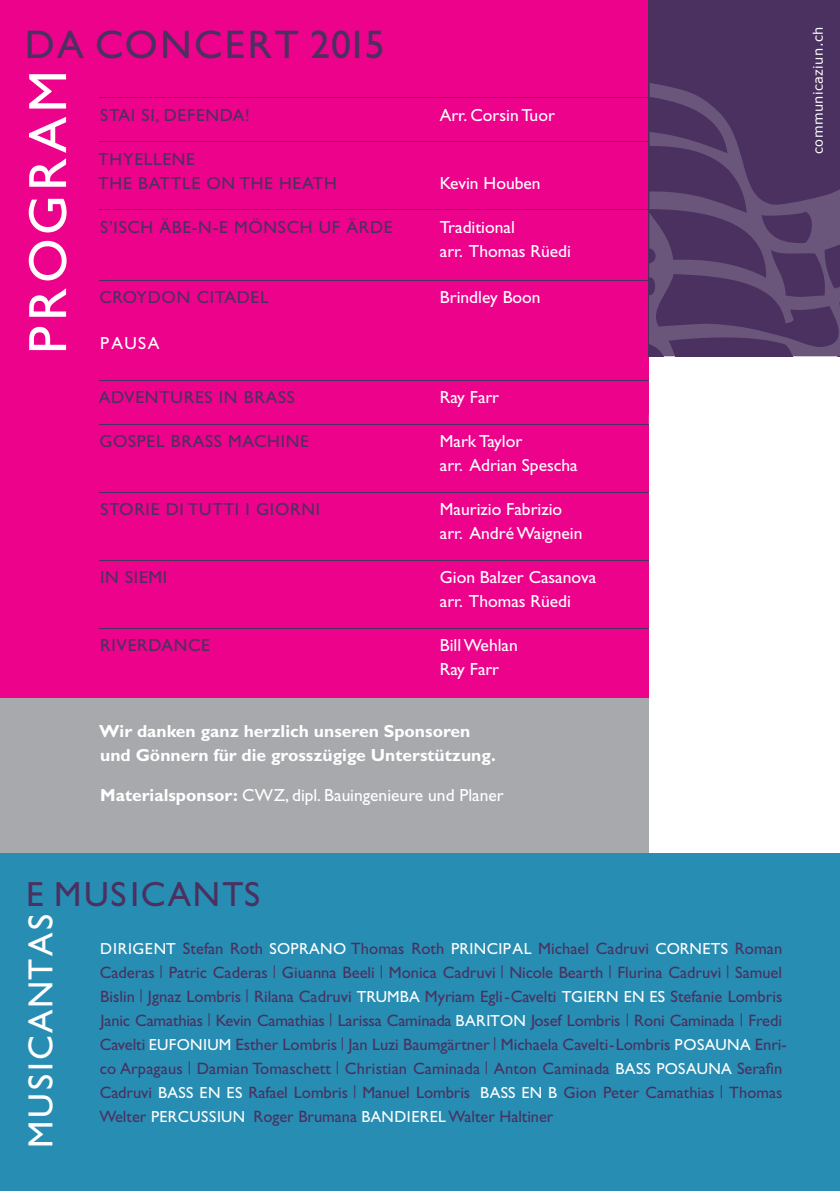
<style>
.page{position:relative;width:840px;height:1191px;background:#fff}
.page>*{position:absolute;margin:0;border:0;box-sizing:border-box;transform-origin:0 0}
.t1{font:54px "Gill Sans";letter-spacing:.09em;color:#fff}
.t2{font:40px "Gill Sans";letter-spacing:.06em;color:#4a315f}
.t3{font:35px "Gill Sans";letter-spacing:.07em;color:#fff}
.t4{font:35px "Gill Sans";letter-spacing:.055em;color:#4a315f}
.t5{font:17.6px/24px "Gill Sans";color:#fff}
.t6{font:17.6px/24px "Gill Sans";letter-spacing:.04em;color:#4a315f}
.t7{font:700 17.6px/24px "Gill Sans";color:#fff}
.t8{font:16.4px/24px "Gill Sans";color:#4a315f}
.t9{font:13px "Verdana";letter-spacing:.03em;color:#fff}
.s1{font-weight:700}
.s2{font-size:16px;color:#fff}
</style>
<div class="page">
<div style="left:0;top:694px;width:648px;height:162px;background:#a8a9ad"></div>
<div style="left:0;top:853px;width:839px;height:338px;background:#278db3"></div>
<div style="left:0;top:0;width:648px;height:697px;background:#ed028c"></div>
<div style="left:648px;top:0;width:191px;height:356px;background:#4a315f"></div>
<svg style="left:648px;top:356px;width:189px;height:69px"></svg>
<svg style="left:649px;top:83px;width:190px;height:273px"></svg>
<hr style="left:99px;top:98px;width:549px;height:1px;background:#4a315f">
<hr style="left:99px;top:142px;width:549px;height:1px;background:#4a315f">
<hr style="left:99px;top:210px;width:549px;height:1px;background:#4a315f">
<hr style="left:99px;top:280px;width:549px;height:1px;background:#4a315f">
<hr style="left:99px;top:380px;width:549px;height:1px;background:#4a315f">
<hr style="left:99px;top:424px;width:549px;height:1px;background:#4a315f">
<hr style="left:99px;top:492px;width:549px;height:1px;background:#4a315f">
<hr style="left:99px;top:560px;width:549px;height:1px;background:#4a315f">
<hr style="left:99px;top:628px;width:549px;height:1px;background:#4a315f">
<h2 class="t2" style="left:25px;top:22px;width:361px">DA CONCERT 2015</h2>
<h1 class="t1" style="left:17px;top:354px;width:285px;rotate:-90deg">PROGRAM</h1>
<p class="t6" style="left:100px;top:103px;width:151px">STAI SI, DEFENDA!</p>
<p class="t5" style="left:439px;top:103px;width:116px">Arr. Corsin Tuor</p>
<p class="t6" style="left:98px;top:147px;width:240px">THYELLENE<br>THE BATTLE ON THE HEATH</p>
<p class="t5" style="left:439px;top:171px;width:102px">Kevin Houben</p>
<p class="t6" style="left:100px;top:215px;width:294px">S’ISCH ÄBE-N-E MÖNSCH UF ÄRDE</p>
<p class="t5" style="left:439px;top:215px;width:133px">Traditional<br>arr. Thomas Rüedi</p>
<p class="t6" style="left:99px;top:285px;width:171px">CROYDON CITADEL</p>
<p class="t5" style="left:439px;top:285px;width:102px">Brindley Boon</p>
<p class="t5" style="left:100px;top:331px;width:60px">PAUSA</p>
<p class="t6" style="left:99px;top:385px;width:197px">ADVENTURES IN BRASS</p>
<p class="t5" style="left:439px;top:385px;width:61px">Ray Farr</p>
<p class="t6" style="left:99px;top:429px;width:211px">GOSPEL BRASS MACHINE</p>
<p class="t5" style="left:439px;top:429px;width:139px">Mark Taylor<br>arr. Adrian Spescha</p>
<p class="t6" style="left:100px;top:497px;width:221px">STORIE DI TUTTI I GIORNI</p>
<p class="t5" style="left:439px;top:497px;width:144px">Maurizio Fabrizio arr. André Waignein</p>
<p class="t6" style="left:100px;top:565px;width:68px">IN SIEMI</p>
<p class="t5" style="left:439px;top:565px;width:158px">Gion Balzer Casanova arr. Thomas Rüedi</p>
<p class="t6" style="left:100px;top:633px;width:111px">RIVERDANCE</p>
<p class="t5" style="left:439px;top:633px;width:79px">Bill Wehlan<br>Ray Farr</p>
<p class="t7" style="left:99px;top:718px;width:398px">Wir danken ganz herzlich unseren Sponsoren und Gönnern für die grosszügige Unterstützung.</p>
<p class="t5" style="left:100px;top:782px;width:405px"><span class="s1">Materialsponsor:</span> CWZ, dipl. Bauingenieure und Planer</p>
<p class="t9" style="left:808px;top:154px;width:128px;rotate:-90deg">communicaziun.ch</p>
<h3 class="t4" style="left:26px;top:874px;width:235px">E MUSICANTS</h3>
<h3 class="t3" style="left:20px;top:1148px;width:236px;rotate:-90deg">MUSICANTAS</h3>
<p class="t8" style="left:99px;top:936px;width:688px"><span class="s2">DIRIGENT</span> Stefan Roth <span class="s2">SOPRANO</span> Thomas Roth <span class="s2">PRINCIPAL</span> Michael Cadruvi <span class="s2">CORNETS</span> Roman Caderas <sup>|</sup> Patric Caderas <sup>|</sup> Giuanna Beeli <sup>|</sup> Monica Cadruvi <sup>|</sup> Nicole Bearth <sup>|</sup> Flurina Cadruvi <sup>|</sup> Samuel Bislin <sup>|</sup> Jgnaz Lombris <sup>|</sup> Rilana Cadruvi <span class="s2">TRUMBA</span> Myriam Egli-Cavelti <span class="s2">TGIERN EN ES</span> Stefanie Lombris Janic Camathias <sup>|</sup> Kevin Camathias <sup>|</sup> Larissa Caminada <span class="s2">BARITON</span> Josef Lombris <sup>|</sup> Roni Caminada <sup>|</sup> Fredi Cavelti <span class="s2">EUFONIUM</span> Esther Lombris <sup>|</sup> Jan Luzi Baumgärtner <sup>|</sup> Michaela Cavelti-Lombris <span class="s2">POSAUNA</span> Enri&shy;co Arpagaus <sup>|</sup> Damian Tomaschett <sup>|</sup> Christian Caminada <sup>|</sup> Anton Caminada <span class="s2">BASS POSAUNA</span> Serafin Cadruvi <span class="s2">BASS EN ES</span> Rafael Lombris <sup>|</sup> Manuel Lombris <span class="s2">BASS EN B</span> Gion Peter Camathias <sup>|</sup> Thomas Welter <span class="s2">PERCUSSIUN</span> Roger Brumana <span class="s2">BANDIEREL</span> Walter Haltiner</p>
</div>
